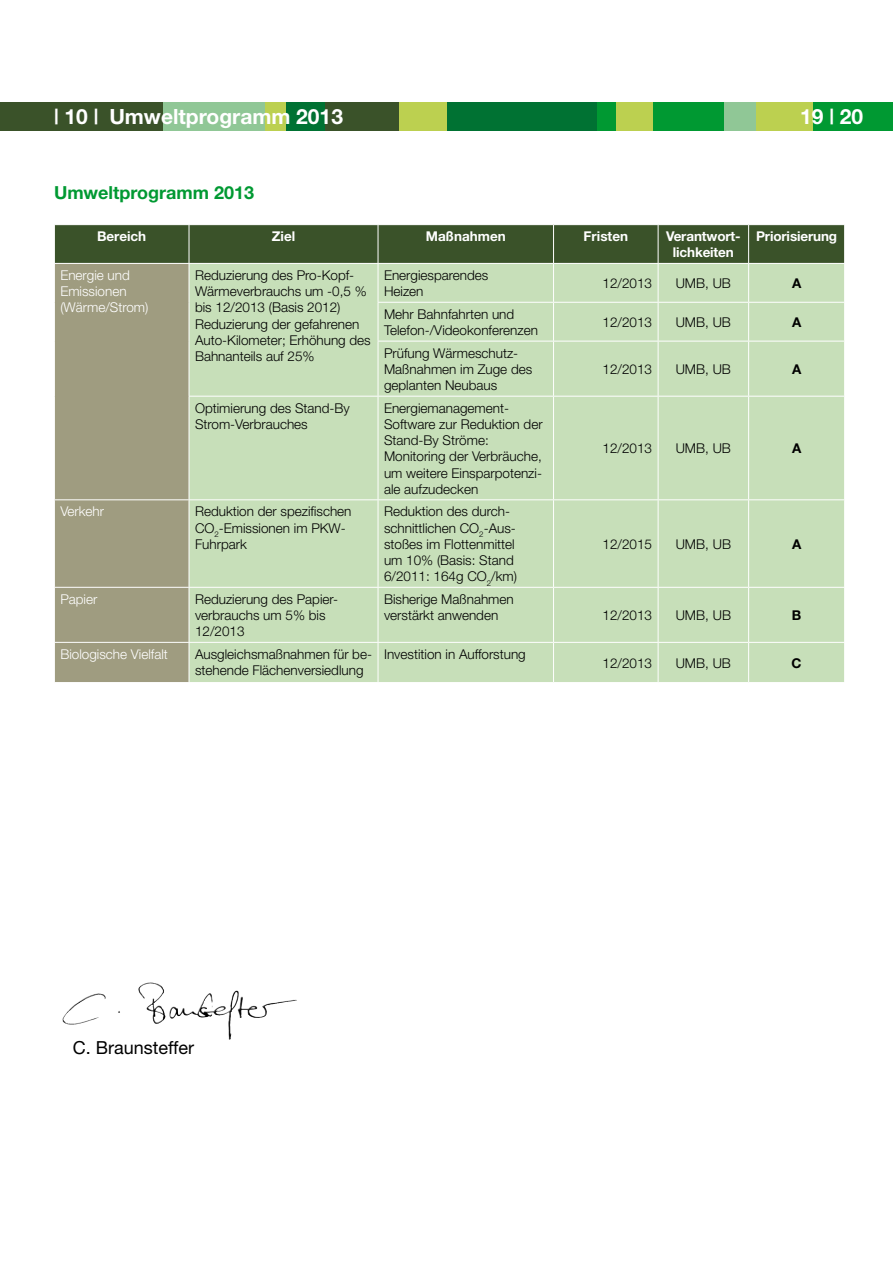
<style>
.page{position:relative;width:893px;height:1263px;background:#fff}
.page>*{position:absolute;margin:0;border:0;box-sizing:border-box;transform-origin:0 0}
.t1{font:700 21px "Helvetica Neue";color:#fff}
.t2{font:700 18px "Helvetica Neue";color:#009932}
.t3{font:18px "Helvetica Neue";color:#000}
.t4{font:300 13.5px/16.2px "Helvetica Neue";color:#000}
.t5{font:300 13.5px/16.2px "Helvetica Neue";color:#fff}
.t6{font:700 13.5px/16.2px "Helvetica Neue";letter-spacing:-.01em;color:#fff;text-align:center}
.t7{font:700 13.5px "Helvetica Neue";color:#000}
</style>
<div class="page">
<div style="left:612px;top:102px;width:281px;height:29px;background:#009932"></div>
<div style="left:577px;top:102px;width:76px;height:29px;background:#bcd050"></div>
<div style="left:756px;top:102px;width:56px;height:29px;background:#bcd050"></div>
<div style="left:472px;top:102px;width:126px;height:29px;background:#007233"></div>
<div style="left:598px;top:102px;width:18px;height:29px;background:#009932"></div>
<div style="left:285px;top:102px;width:188px;height:29px;background:#007233"></div>
<div style="left:347px;top:102px;width:100px;height:29px;background:#bcd050"></div>
<div style="left:157px;top:102px;width:129px;height:29px;background:#90c796"></div>
<div style="left:325px;top:102px;width:74px;height:29px;background:#3a5229"></div>
<div style="left:724px;top:102px;width:32px;height:29px;background:#90c796"></div>
<div style="left:0;top:102px;width:162px;height:29px;background:#3a5229"></div>
<div style="left:265px;top:102px;width:21px;height:29px;background:#bcd050"></div>
<img style="left:138px;top:982px;width:28px;height:42px">
<div style="left:55px;top:225px;width:789px;height:38px;background:#3a5229"></div>
<div style="left:55px;top:264px;width:134px;height:418px;background:#9f9c80"></div>
<div style="left:190px;top:263px;width:654px;height:419px;background:#c7dfb9"></div>
<hr style="left:189px;top:225px;width:1px;height:38px;background:#fff">
<hr style="left:378px;top:225px;width:1px;height:38px;background:#fff">
<hr style="left:553px;top:225px;width:1px;height:38px;background:#fff">
<hr style="left:658px;top:225px;width:1px;height:38px;background:#fff">
<hr style="left:748px;top:225px;width:1px;height:38px;background:#fff">
<hr style="left:189px;top:263px;width:189px;height:1px;background:#fff">
<hr style="left:378px;top:263px;width:175px;height:1px;background:#fff">
<hr style="left:378px;top:264px;width:1px;height:38px;background:#fff">
<hr style="left:554px;top:263px;width:104px;height:1px;background:#fff">
<hr style="left:553px;top:264px;width:1px;height:38px;background:#fff">
<hr style="left:658px;top:263px;width:91px;height:1px;background:#fff">
<hr style="left:658px;top:264px;width:1px;height:38px;background:#fff">
<hr style="left:749px;top:263px;width:96px;height:1px;background:#fff">
<hr style="left:748px;top:264px;width:1px;height:38px;background:#fff">
<hr style="left:378px;top:302px;width:175px;height:1px;background:#fff">
<hr style="left:378px;top:303px;width:1px;height:38px;background:#fff">
<hr style="left:554px;top:302px;width:104px;height:1px;background:#fff">
<hr style="left:553px;top:303px;width:1px;height:38px;background:#fff">
<hr style="left:658px;top:302px;width:91px;height:1px;background:#fff">
<hr style="left:658px;top:303px;width:1px;height:38px;background:#fff">
<hr style="left:749px;top:302px;width:96px;height:1px;background:#fff">
<hr style="left:748px;top:303px;width:1px;height:38px;background:#fff">
<hr style="left:378px;top:341px;width:175px;height:1px;background:#fff">
<hr style="left:378px;top:341px;width:1px;height:55px;background:#fff">
<hr style="left:554px;top:341px;width:104px;height:1px;background:#fff">
<hr style="left:553px;top:341px;width:1px;height:55px;background:#fff">
<hr style="left:658px;top:341px;width:91px;height:1px;background:#fff">
<hr style="left:658px;top:341px;width:1px;height:55px;background:#fff">
<hr style="left:749px;top:341px;width:96px;height:1px;background:#fff">
<hr style="left:748px;top:341px;width:1px;height:55px;background:#fff">
<hr style="left:189px;top:396px;width:189px;height:1px;background:#fff">
<hr style="left:378px;top:396px;width:175px;height:1px;background:#fff">
<hr style="left:378px;top:396px;width:1px;height:103px;background:#fff">
<hr style="left:554px;top:396px;width:104px;height:1px;background:#fff">
<hr style="left:553px;top:396px;width:1px;height:103px;background:#fff">
<hr style="left:658px;top:396px;width:91px;height:1px;background:#fff">
<hr style="left:658px;top:396px;width:1px;height:103px;background:#fff">
<hr style="left:749px;top:396px;width:96px;height:1px;background:#fff">
<hr style="left:748px;top:396px;width:1px;height:103px;background:#fff">
<hr style="left:54px;top:499px;width:135px;height:1px;background:#fff">
<hr style="left:189px;top:499px;width:189px;height:1px;background:#fff">
<hr style="left:378px;top:499px;width:175px;height:1px;background:#fff">
<hr style="left:378px;top:500px;width:1px;height:87px;background:#fff">
<hr style="left:554px;top:499px;width:104px;height:1px;background:#fff">
<hr style="left:553px;top:500px;width:1px;height:87px;background:#fff">
<hr style="left:658px;top:499px;width:91px;height:1px;background:#fff">
<hr style="left:658px;top:500px;width:1px;height:87px;background:#fff">
<hr style="left:749px;top:499px;width:96px;height:1px;background:#fff">
<hr style="left:748px;top:500px;width:1px;height:87px;background:#fff">
<hr style="left:54px;top:587px;width:135px;height:1px;background:#fff">
<hr style="left:189px;top:587px;width:189px;height:1px;background:#fff">
<hr style="left:378px;top:587px;width:175px;height:1px;background:#fff">
<hr style="left:378px;top:588px;width:1px;height:54px;background:#fff">
<hr style="left:554px;top:587px;width:104px;height:1px;background:#fff">
<hr style="left:553px;top:588px;width:1px;height:54px;background:#fff">
<hr style="left:658px;top:587px;width:91px;height:1px;background:#fff">
<hr style="left:658px;top:588px;width:1px;height:54px;background:#fff">
<hr style="left:749px;top:587px;width:96px;height:1px;background:#fff">
<hr style="left:748px;top:588px;width:1px;height:54px;background:#fff">
<hr style="left:54px;top:642px;width:135px;height:1px;background:#fff">
<hr style="left:189px;top:642px;width:189px;height:1px;background:#fff">
<hr style="left:378px;top:642px;width:175px;height:1px;background:#fff">
<hr style="left:378px;top:643px;width:1px;height:39px;background:#fff">
<hr style="left:554px;top:642px;width:104px;height:1px;background:#fff">
<hr style="left:553px;top:643px;width:1px;height:39px;background:#fff">
<hr style="left:658px;top:642px;width:91px;height:1px;background:#fff">
<hr style="left:658px;top:643px;width:1px;height:39px;background:#fff">
<hr style="left:749px;top:642px;width:96px;height:1px;background:#fff">
<hr style="left:748px;top:643px;width:1px;height:39px;background:#fff">
<h1 class="t1" style="left:54px;top:103px;width:290px">| 10 | Umweltprogramm 2013</h1>
<h1 class="t1" style="left:800px;top:103px;width:65px">19 | 20</h1>
<h2 class="t2" style="left:54px;top:181px;width:202px">Umweltprogramm 2013</h2>
<p class="t6" style="left:97px;top:228px;width:51px">Bereich</p>
<p class="t6" style="left:272px;top:228px;width:25px">Ziel</p>
<p class="t6" style="left:426px;top:228px;width:81px">Maßnahmen</p>
<p class="t6" style="left:584px;top:228px;width:46px">Fristen</p>
<p class="t6" style="left:666px;top:228px;width:76px">Verantwort&shy;lichkeiten</p>
<p class="t6" style="left:756px;top:228px;width:83px">Priorisierung</p>
<p class="t5" style="left:60px;top:267px;width:90px">Energie und<br>Emissionen (Wärme/Strom)</p>
<p class="t4" style="left:195px;top:267px;width:177px">Reduzierung des Pro-Kopf-<br>Wärmeverbrauchs um -0,5 % bis 12/2013 (Basis 2012)<br>Reduzierung der gefahrenen<br>Auto-Kilometer; Erhöhung des<br>Bahnanteils auf 25%</p>
<p class="t4" style="left:384px;top:267px;width:106px">Energiesparendes<br>Heizen</p>
<p class="t4" style="left:603px;top:275px;width:51px">12/2013</p>
<p class="t4" style="left:676px;top:275px;width:57px">UMB, UB</p>
<p class="t7" style="left:792px;top:275px;width:11px">A</p>
<p class="t4" style="left:384px;top:306px;width:155px">Mehr Bahnfahrten und<br>Telefon-/Videokonferenzen</p>
<p class="t4" style="left:603px;top:314px;width:51px">12/2013</p>
<p class="t4" style="left:676px;top:314px;width:57px">UMB, UB</p>
<p class="t7" style="left:792px;top:314px;width:11px">A</p>
<p class="t4" style="left:384px;top:344px;width:150px">Prüfung Wärmeschutz-<br>Maßnahmen im Zuge des geplanten Neubaus</p>
<p class="t4" style="left:603px;top:361px;width:51px">12/2013</p>
<p class="t4" style="left:676px;top:361px;width:57px">UMB, UB</p>
<p class="t7" style="left:792px;top:361px;width:11px">A</p>
<p class="t4" style="left:195px;top:400px;width:156px">Optimierung des Stand-By<br>Strom-Verbrauches</p>
<p class="t4" style="left:384px;top:400px;width:160px">Energiemanagement-<br>Software zur Reduktion der<br>Stand-By Ströme:<br>Monitoring der Verbräuche, um weitere Einsparpotenzi&shy;ale aufzudecken</p>
<p class="t5" style="left:60px;top:503px;width:45px">Verkehr</p>
<p class="t4" style="left:195px;top:503px;width:158px">Reduktion der spezifischen<br>CO<sub>2</sub>-Emissionen im PKW-<br>Fuhrpark</p>
<p class="t4" style="left:384px;top:503px;width:134px">Reduktion des durch&shy;schnittlichen CO<sub>2</sub>-Aus&shy;stoßes im Flottenmittel um 10% (Basis: Stand<br>6/2011: 164g CO<sub>2</sub>/km)</p>
<p class="t5" style="left:60px;top:591px;width:39px">Papier</p>
<p class="t4" style="left:195px;top:591px;width:145px">Reduzierung des Papier&shy;verbrauchs um 5% bis<br>12/2013</p>
<p class="t4" style="left:384px;top:591px;width:131px">Bisherige Maßnahmen verstärkt anwenden</p>
<p class="t5" style="left:60px;top:646px;width:109px">Biologische Vielfalt</p>
<p class="t4" style="left:195px;top:646px;width:178px">Ausgleichsmaßnahmen für be&shy;stehende Flächenversiedlung</p>
<p class="t4" style="left:384px;top:646px;width:143px">Investition in Aufforstung</p>
<p class="t4" style="left:603px;top:440px;width:51px">12/2013</p>
<p class="t4" style="left:676px;top:440px;width:57px">UMB, UB</p>
<p class="t7" style="left:792px;top:440px;width:11px">A</p>
<p class="t4" style="left:603px;top:536px;width:51px">12/2015</p>
<p class="t4" style="left:676px;top:536px;width:57px">UMB, UB</p>
<p class="t7" style="left:792px;top:536px;width:11px">A</p>
<p class="t4" style="left:603px;top:607px;width:51px">12/2013</p>
<p class="t4" style="left:676px;top:607px;width:57px">UMB, UB</p>
<p class="t7" style="left:792px;top:607px;width:11px">B</p>
<p class="t4" style="left:603px;top:654px;width:51px">12/2013</p>
<p class="t4" style="left:676px;top:654px;width:57px">UMB, UB</p>
<p class="t7" style="left:792px;top:654px;width:12px">C</p>
<h2 class="t3" style="left:73px;top:1037px;width:123px">C. Braunsteffer</h2>
</div>
